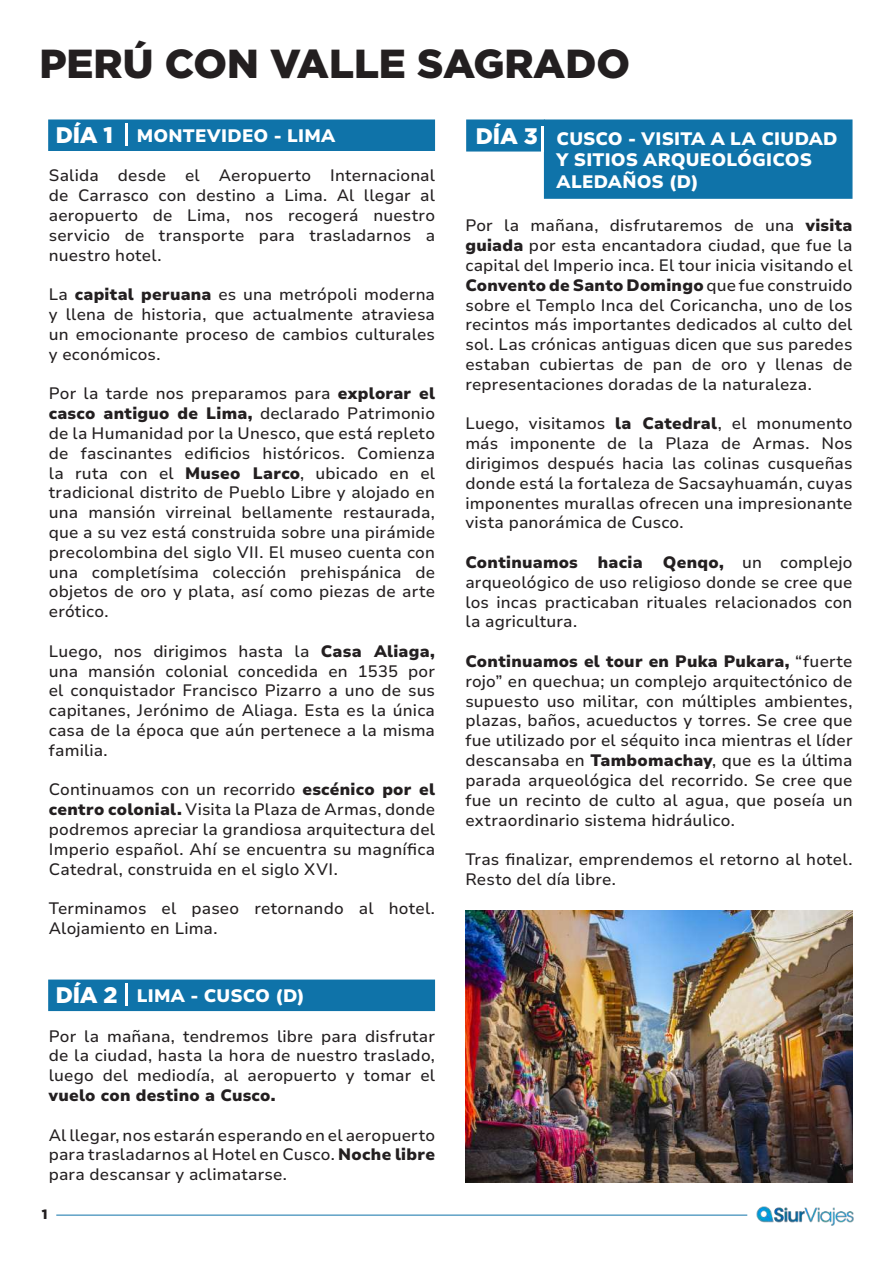
<style>
.page{position:relative;width:893px;height:1263px;background:#fff}
.page>*{position:absolute;margin:0;border:0;box-sizing:border-box;transform-origin:0 0}
.t1{font:900 40.5px "Gotham";color:#231f20}
.t2{font:900 22.5px "Gotham";color:#fff}
.t3{font:900 18px/21.6px "Nunito Sans 10 pt";letter-spacing:.01em;color:#fff}
.t4{font:500 16.5px/19.8px "Nunito Sans 10 pt";letter-spacing:.015em;color:#231f20;text-align:justify}
.t5{font:900 16.5px "Nunito Sans 10 pt";letter-spacing:.015em;color:#231f20}
.t6{font:900 13.5px "Gotham";color:#231f20}
.s1{font-family:"Gotham";font-size:22.5px}
.s2{font-weight:900}
</style>
<div class="page">
<img style="left:756px;top:1207px;width:97px;height:19px">
<hr style="left:56px;top:1215px;width:691px;height:1px;background:#0f73a9">
<div style="left:48px;top:979px;width:387px;height:32px;background:#0f73a9;border:2px solid #0f73a9"></div>
<hr style="left:125px;top:984px;width:3px;height:22px;background:#fff">
<div style="left:48px;top:119px;width:387px;height:32px;background:#0f73a9;border:2px solid #0f73a9"></div>
<hr style="left:125px;top:124px;width:3px;height:22px;background:#fff">
<img style="left:465px;top:910px;width:387px;height:272px">
<div style="left:466px;top:119px;width:79px;height:33px;background:#0f73a9;border:2px solid #0f73a9"></div>
<div style="left:544px;top:119px;width:308px;height:80px;background:#0f73a9;border:2px solid #0f73a9"></div>
<hr style="left:541px;top:126px;width:3px;height:26px;background:#fff">
<h1 class="t1" style="left:39px;top:40px;width:592px">PERÚ CON VALLE SAGRADO</h1>
<p class="t3" style="left:56px;top:125px;width:281px"><span class="s1">DÍA 1</span> MONTEVIDEO - LIMA</p>
<h2 class="t2" style="left:476px;top:123px;width:63px">DÍA 3</h2>
<p class="t3" style="left:557px;top:127px;width:283px">CUSCO - VISITA A LA CIUDAD<br>Y SITIOS ARQUEOLÓGICOS<br>ALEDAÑOS (D)</p>
<p class="t4" style="left:49px;top:165px;width:388px">Salida desde el Aeropuerto Internacional de Carrasco con destino a Lima. Al llegar al aeropuerto de Lima, nos recogerá nuestro servicio de transporte para trasladarnos a nuestro hotel.</p>
<p class="t4" style="left:49px;top:284px;width:388px">La <span class="s2">capital peruana</span> es una metrópoli moderna y llena de historia, que actualmente atraviesa un emocionante proceso de cambios culturales y económicos.</p>
<p class="t4" style="left:49px;top:383px;width:388px">Por la tarde nos preparamos para <span class="s2">explorar el casco antiguo de Lima,</span> declarado Patrimonio de la Humanidad por la Unesco, que está repleto de fascinantes edificios históricos. Comienza la ruta con el <span class="s2">Museo Larco</span>, ubicado en el tradicional distrito de Pueblo Libre y alojado en una mansión virreinal bellamente restaurada, que a su vez está construida sobre una pirámide precolombina del siglo VII. El museo cuenta con una completísima colección prehispánica de objetos de oro y plata, así como piezas de arte erótico.</p>
<p class="t4" style="left:49px;top:640px;width:388px">Luego, nos dirigimos hasta la <span class="s2">Casa Aliaga, </span>una mansión colonial concedida en 1535 por el conquistador Francisco Pizarro a uno de sus capitanes, Jerónimo de Aliaga. Esta es la única casa de la época que aún pertenece a la misma familia.</p>
<p class="t4" style="left:49px;top:779px;width:388px">Continuamos con un recorrido <span class="s2">escénico por el centro colonial.</span> Visita la Plaza de Armas, donde podremos apreciar la grandiosa arquitectura del Imperio español. Ahí se encuentra su magnífica Catedral, construida en el siglo XVI.</p>
<p class="t4" style="left:49px;top:898px;width:388px">Terminamos el paseo retornando al hotel.<br>Alojamiento en Lima.</p>
<p class="t4" style="left:465px;top:215px;width:389px">Por la mañana, disfrutaremos de una <span class="s2">visita guiada</span> por esta encantadora ciudad, que fue la capital del Imperio inca. El tour inicia visitando el <span class="s2">Convento de Santo Domingo</span> que fue construido sobre el Templo Inca del Coricancha, uno de los recintos más importantes dedicados al culto del sol. Las crónicas antiguas dicen que sus paredes estaban cubiertas de pan de oro y llenas de representaciones doradas de la naturaleza.</p>
<p class="t4" style="left:465px;top:413px;width:389px">Luego, visitamos <span class="s2">la Catedral</span>, el monumento más imponente de la Plaza de Armas. Nos dirigimos después hacia las colinas cusqueñas donde está la fortaleza de Sacsayhuamán, cuyas imponentes murallas ofrecen una impresionante vista panorámica de Cusco.</p>
<p class="t4" style="left:465px;top:552px;width:389px"><span class="s2">Continuamos hacia Qenqo,</span> un complejo arqueológico de uso religioso donde se cree que los incas practicaban rituales relacionados con la agricultura.</p>
<p class="t4" style="left:465px;top:651px;width:389px"><span class="s2">Continuamos el tour en Puka Pukara,</span> “fuerte rojo” en quechua; un complejo arquitectónico de supuesto uso militar, con múltiples ambientes, plazas, baños, acueductos y torres. Se cree que fue utilizado por el séquito inca mientras el líder descansaba en <span class="s2">Tambomachay</span>, que es la última parada arqueológica del recorrido. Se cree que fue un recinto de culto al agua, que poseía un extraordinario sistema hidráulico.</p>
<p class="t4" style="left:465px;top:849px;width:389px">Tras finalizar, emprendemos el retorno al hotel.<br>Resto del día libre.</p>
<p class="t3" style="left:56px;top:984px;width:250px"><span class="s1">DÍA 2</span> LIMA - CUSCO (D)</p>
<p class="t4" style="left:49px;top:1025px;width:388px">Por la mañana, tendremos libre para disfrutar de la ciudad, hasta la hora de nuestro traslado, luego del mediodía, al aeropuerto y tomar el</p>
<p class="t5" style="left:49px;top:1083px;width:228px">vuelo con destino a Cusco.</p>
<p class="t4" style="left:49px;top:1124px;width:388px">Al llegar, nos estarán esperando en el aeropuerto para trasladarnos al Hotel en Cusco. <span class="s2">Noche libre </span>para descansar y aclimatarse.</p>
<p class="t6" style="left:42px;top:1206px;width:7px">1</p>
</div>
